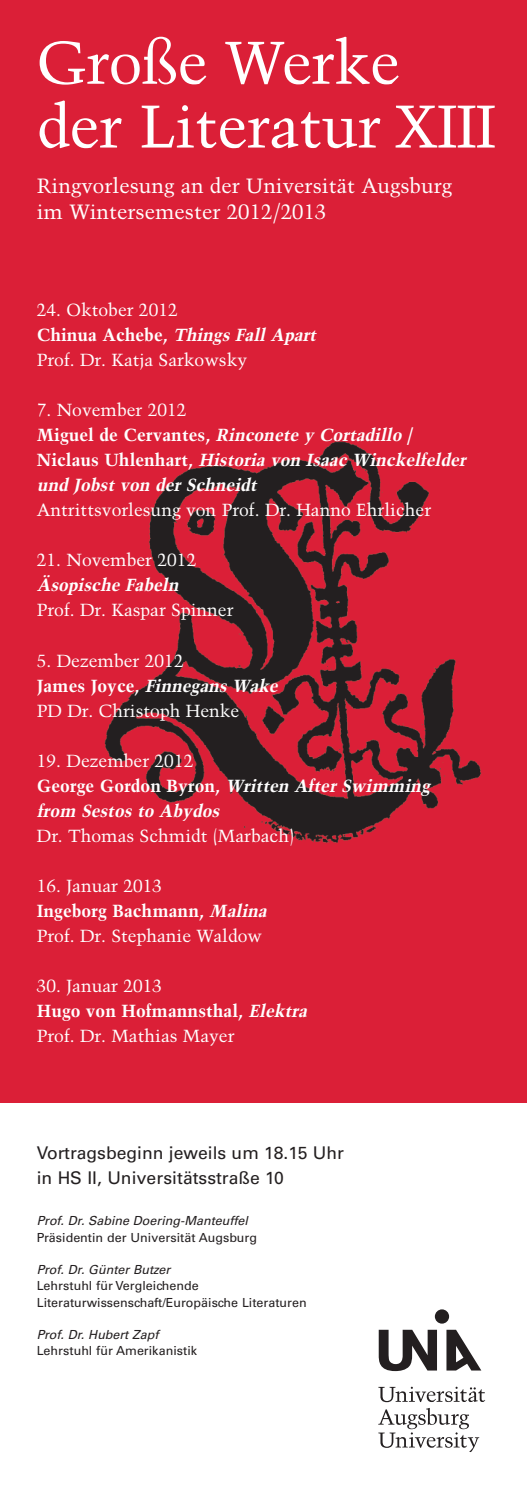
<style>
.page{position:relative;width:527px;height:1489px;background:#fff}
.page>*{position:absolute;margin:0;border:0;box-sizing:border-box;transform-origin:0 0}
.t1{font:60px/63.8px "Trump Mediaeval LT Std";letter-spacing:-.01em;color:#fff}
.t2{font:20.62px/26.2px "Trump Mediaeval LT Std";color:#fff}
.t3{font:17.5px/25px "Trump Mediaeval LT Std";color:#fff}
.t4{font:italic 700 17.5px/25px "Trump Mediaeval LT Std";color:#fff}
.t5{font:17.5px/25px "Univers LT Std";color:#231f20}
.t6{font:12.5px/16.2px "Univers LT Std";color:#231f20}
.t7{font:italic 12.5px "Univers LT Std";color:#231f20}
.s1{font-weight:700}
.s2{font-weight:700;font-style:italic}
.s3{font-weight:400;font-style:normal}
.s4{font-style:normal}
</style>
<div class="page">
<div style="left:0;top:0;width:526px;height:1102px;background:#db1f37"></div>
<img style="left:104px;top:432px;width:378px;height:411px">
<svg style="left:378px;top:1309px;width:103px;height:61px"></svg>
<svg style="left:378px;top:1386px;width:106px;height:15px"></svg>
<svg style="left:378px;top:1408px;width:101px;height:43px"></svg>
<h1 class="t1" style="left:37px;top:31px;width:460px">Große Werke der Literatur XIII</h1>
<p class="t2" style="left:37px;top:173px;width:416px">Ringvorlesung an der Universität Augsburg im Wintersemester 2012/2013</p>
<p class="t3" style="left:37px;top:298px;width:283px">24. Oktober 2012<br><span class="s1">Chinua Achebe,</span> <span class="s2">Things Fall Apart<br></span>Prof. Dr. Katja Sarkowsky</p>
<p class="t4" style="left:37px;top:398px;width:433px"><span class="s3">7. November 2012<br></span><span class="s4">Miguel de Cervantes,</span> Rinconete y Cortadillo <span class="s4">/<br>N i c l a u s U h l e n h a r t ,</span> Historia von Isaac Winckelfelder und Jobst von der Schneidt</p>
<p class="t3" style="left:37px;top:498px;width:395px">Antrittsvorlesung von Prof. Dr. Hanno Ehrlicher</p>
<p class="t3" style="left:37px;top:548px;width:161px">21. November 2012</p>
<p class="t4" style="left:37px;top:573px;width:146px">Äsopische Fabeln</p>
<p class="t3" style="left:37px;top:598px;width:198px">Prof. Dr. Kaspar Spinner</p>
<p class="t3" style="left:37px;top:648px;width:245px">5. Dezember 2012<br><span class="s1">James Joyce,</span> <span class="s2">Finnegans Wake<br></span>PD Dr. Christoph Henke</p>
<p class="t4" style="left:37px;top:748px;width:394px"><span class="s3">19. Dezember 2012<br></span><span class="s4">George Gordon Byron,</span> Written After Swimming from Sestos to Abydos</p>
<p class="t3" style="left:37px;top:823px;width:258px">Dr. Thomas Schmidt (Marbach)</p>
<p class="t3" style="left:37px;top:873px;width:234px">16. Januar 2013<br><span class="s1">Ingeborg Bachmann,</span> <span class="s2">Malina<br></span>Prof. Dr. Stephanie Waldow</p>
<p class="t3" style="left:37px;top:973px;width:274px">30. Januar 2013<br><span class="s1">Hugo von Hofmannsthal,</span> <span class="s2">Elektra<br></span>Prof. Dr. Mathias Mayer</p>
<p class="t5" style="left:37px;top:1141px;width:308px">Vortragsbeginn jeweils um 18.15 Uhr in HS II, Universitätsstraße 10</p>
<p class="t7" style="left:37px;top:1216px;width:212px">Prof. Dr. Sabine Doering-Manteuffel</p>
<p class="t6" style="left:37px;top:1229px;width:222px">Präsidentin der Universität Augsburg</p>
<p class="t7" style="left:37px;top:1264px;width:135px">Prof. Dr. Günter Butzer</p>
<p class="t6" style="left:37px;top:1278px;width:271px">Lehrstuhl für Vergleichende<br>Literaturwissenschaft/Europäische Literaturen</p>
<p class="t7" style="left:37px;top:1329px;width:123px">Prof. Dr. Hubert Zapf</p>
<p class="t6" style="left:37px;top:1343px;width:162px">Lehrstuhl für Amerikanistik</p>
</div>
